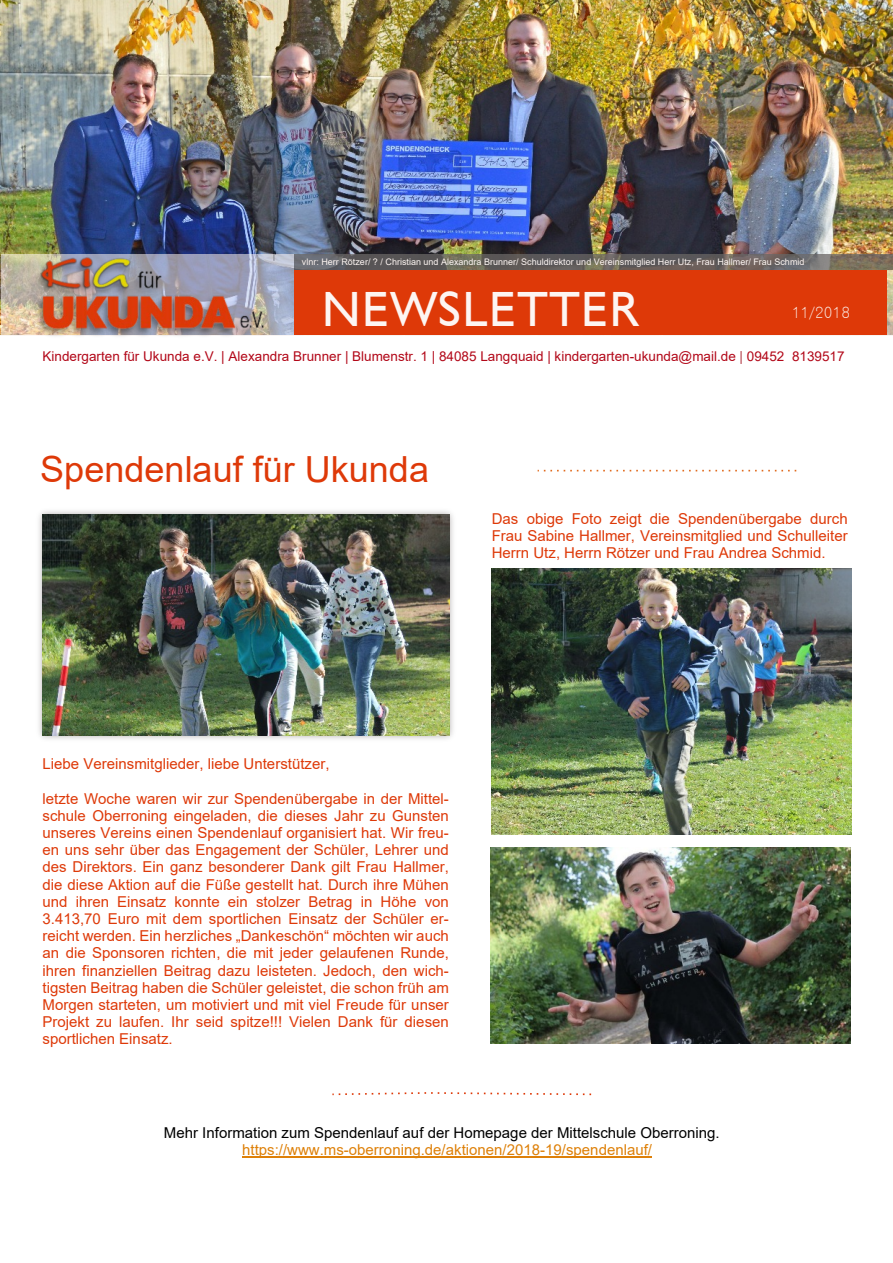
<style>
.page{position:relative;width:893px;height:1263px;background:#fff}
.page>*{position:absolute;margin:0;border:0;box-sizing:border-box;transform-origin:0 0}
.t1{font:49.5px "Humanist 521 BT";letter-spacing:.03em;color:#fdf5f2}
.t2{font:36px "Arial";color:#de3908}
.t3{font:15.75px "Gothic 720 BT Light B";letter-spacing:.05em;color:#fdf5f2}
.t4{font:15px/17.2px "Arial";color:#de3908;text-align:justify}
.t5{font:15px "Arial";color:#000}
.t6{font:15px "Arial";color:#de8008}
.t7{font:13.5px "Arial";color:#b20718}
.t8{font:9px "Arial";color:#fdf5f2}
.s1{color:#b13c47}
</style>
<div class="page">
<img style="left:0;top:0;width:893px;height:336px">
<svg style="left:538px;top:470px;width:258px;height:1px"></svg>
<img style="left:39px;top:511px;width:414px;height:228px">
<img style="left:43px;top:515px;width:406px;height:220px">
<img style="left:492px;top:569px;width:360px;height:265px">
<div style="left:1px;top:255px;width:892px;height:81px;background:#fdf5f2;opacity:.56"></div>
<img style="left:27px;top:246px;width:241px;height:90px">
<img style="left:39px;top:250px;width:225px;height:86px">
<hr style="left:242px;top:1156px;width:410px;height:1px;background:#de8008">
<img style="left:491px;top:847px;width:359px;height:196px">
<svg style="left:332px;top:1093px;width:260px;height:3px"></svg>
<div style="left:294px;top:270px;width:593px;height:65px;background:#de3908"></div>
<div style="left:294px;top:255px;width:599px;height:15px;background:#000;opacity:.44"></div>
<p class="t8" style="left:302px;top:258px;width:504px">vlnr: Herr Rötzer/ ? / Christian und Alexandra Brunner/ Schuldirektor und Vereinsmitglied Herr Utz, Frau Hallmer/ Frau Schmid</p>
<h1 class="t1" style="left:322px;top:288px;width:317px">NEWSLETTER</h1>
<p class="t3" style="left:792px;top:306px;width:59px">11/2018</p>
<p class="t7" style="left:43px;top:351px;width:804px">Kindergarten für Ukunda e.V. | Alexandra Brunner | Blumenstr. 1 | 84085 Langquaid | kindergarten-ukunda@mail.de <span class="s1">|</span> 09452 8139517</p>
<h2 class="t2" style="left:40px;top:455px;width:390px">Spendenlauf für Ukunda</h2>
<p class="t4" style="left:492px;top:511px;width:357px">Das obige Foto zeigt die Spendenübergabe durch Frau Sabine Hallmer, Vereinsmitglied und Schulleiter Herrn Utz, Herrn Rötzer und Frau Andrea Schmid.</p>
<p class="t4" style="left:43px;top:757px;width:289px">Liebe Vereinsmitglieder, liebe Unterstützer,</p>
<p class="t4" style="left:43px;top:791px;width:408px">letzte Woche waren wir zur Spendenübergabe in der Mittel&shy;schule Oberroning eingeladen, die dieses Jahr zu Gunsten unseres Vereins einen Spendenlauf organisiert hat. Wir freu&shy;en uns sehr über das Engagement der Schüler, Lehrer und des Direktors. Ein ganz besonderer Dank gilt Frau Hallmer, die diese Aktion auf die Füße gestellt hat. Durch ihre Mühen und ihren Einsatz konnte ein stolzer Betrag in Höhe von 3.413,70 Euro mit dem sportlichen Einsatz der Schüler er&shy;reicht werden. Ein herzliches „Dankeschön“ möchten wir auch an die Sponsoren richten, die mit jeder gelaufenen Runde, ihren finanziellen Beitrag dazu leisteten. Jedoch, den wich&shy;tigsten Beitrag haben die Schüler geleistet, die schon früh am Morgen starteten, um motiviert und mit viel Freude für unser Projekt zu laufen. Ihr seid spitze!!! Vielen Dank für diesen sportlichen Einsatz.</p>
<p class="t5" style="left:164px;top:1127px;width:557px">Mehr Information zum Spendenlauf auf der Homepage der Mittelschule Oberroning.</p>
<p class="t6" style="left:242px;top:1144px;width:411px">https://www.ms-oberroning.de/aktionen/2018-19/spendenlauf/</p>
</div>
